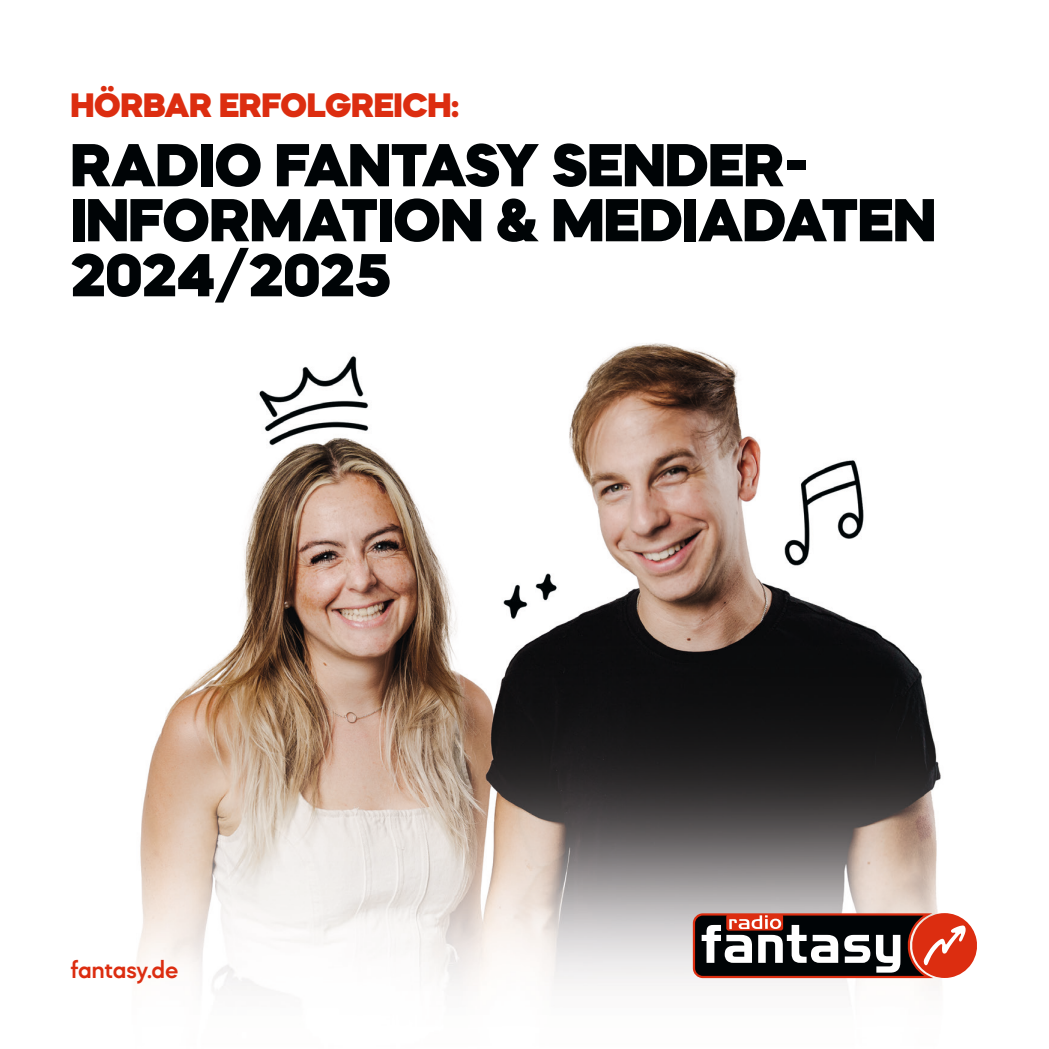
<style>
.page{position:relative;width:1049px;height:1049px;background:#fff}
.page>*{position:absolute;margin:0;border:0;box-sizing:border-box;transform-origin:0 0}
.t1{font:900 62.5px/55px "Mazzard M";color:#000406}
.t2{font:900 35px "Mazzard M";color:#dc2d10}
.t3{font:600 25px "Mazzard M";color:#dc2d10}
</style>
<div class="page">
<img style="left:136px;top:343px;width:805px;height:648px">
<svg style="left:693px;top:913px;width:284px;height:65px"></svg>
<p class="t2" style="left:71px;top:83px;width:389px">HÖRBAR ERFOLGREICH:</p>
<p class="t1" style="left:71px;top:137px;width:866px">RADIO FANTASY SENDER-<br>INFORMATION &amp; MEDIADATEN<br>2024/2025</p>
<p class="t3" style="left:71px;top:954px;width:109px">fantasy.de</p>
</div>
